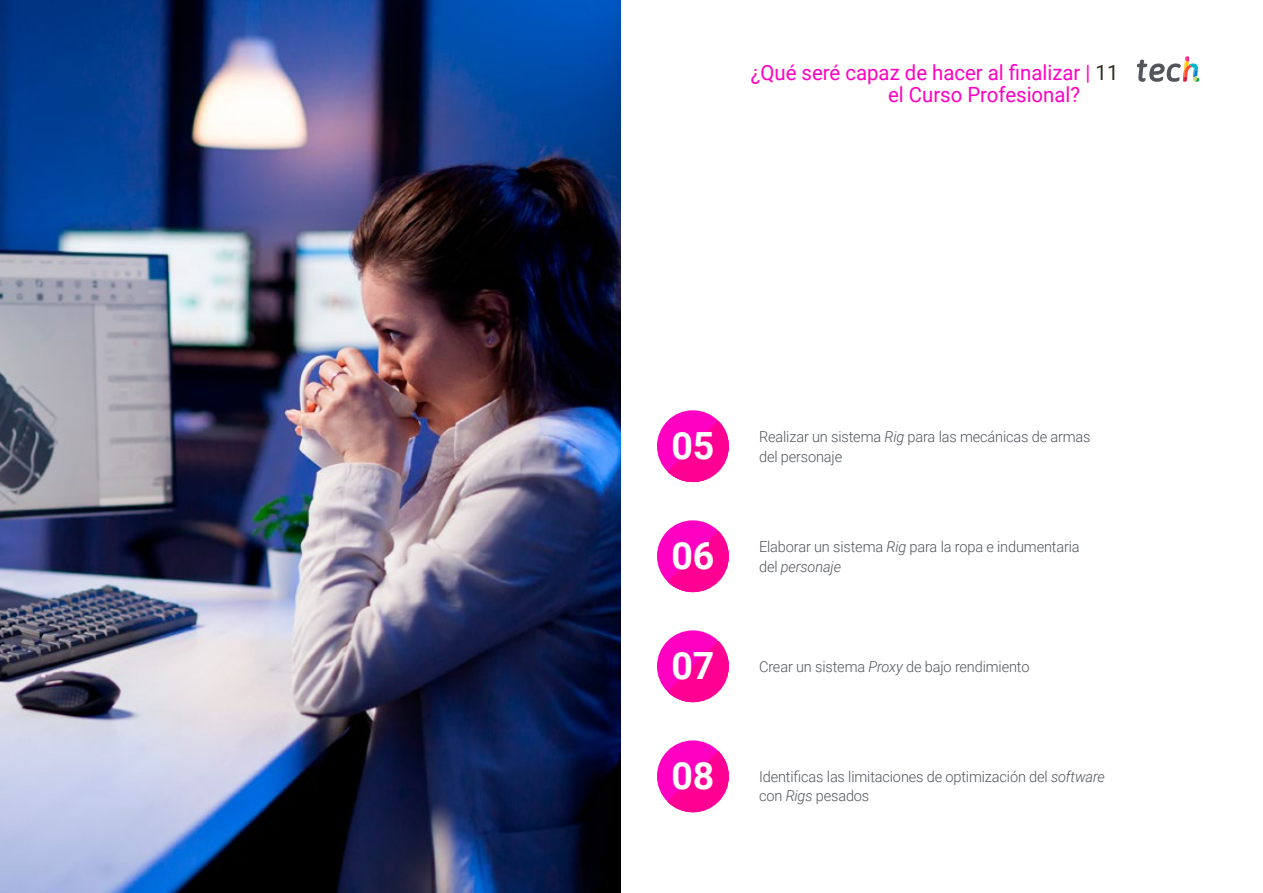
<style>
.page{position:relative;width:1263px;height:893px;background:#fff}
.page>*{position:absolute;margin:0;border:0;box-sizing:border-box;transform-origin:0 0}
.t1{font:700 37.5px "Roboto";color:#fff}
.t2{font:21px/22.5px "Roboto";color:#ff00c2}
.t3{font:300 15px/19.5px "Roboto";letter-spacing:-.01em;color:#52555b}
.s1{color:#312e20}
.s2{font-style:italic}
</style>
<div class="page">
<img style="left:0;top:0;width:621px;height:893px">
<div style="left:657px;top:520px;width:72px;height:72px;background:#ff00c2;border-radius:50%"></div>
<svg style="left:667px;top:531px;width:62px;height:61px"></svg>
<div style="left:657px;top:740px;width:72px;height:72px;background:#ff00c2;border-radius:50%"></div>
<svg style="left:667px;top:751px;width:62px;height:61px"></svg>
<div style="left:657px;top:630px;width:72px;height:72px;background:#ff00c2;border-radius:50%"></div>
<svg style="left:667px;top:641px;width:62px;height:61px"></svg>
<div style="left:657px;top:410px;width:72px;height:72px;background:#ff00c2;border-radius:50%"></div>
<svg style="left:667px;top:421px;width:62px;height:61px"></svg>
<svg style="left:1137px;top:56px;width:62px;height:26px"></svg>
<h2 class="t2" style="left:888px;top:60px;width:232px;text-indent:-137px">¿Qué seré capaz de hacer al finalizar | <span class="s1">11 </span>el Curso Profesional?</h2>
<h1 class="t1" style="left:671px;top:419px;width:45px">05</h1>
<p class="t3" style="left:759px;top:426px;width:333px">Realizar un sistema <span class="s2">Rig</span> para las mecánicas de armas</p>
<p class="t3" style="left:759px;top:446px;width:85px">del personaje</p>
<h1 class="t1" style="left:671px;top:529px;width:45px">06</h1>
<p class="t3" style="left:759px;top:536px;width:322px">Elaborar un sistema <span class="s2">Rig</span> para la ropa e indumentaria del <span class="s2">personaje</span></p>
<h1 class="t1" style="left:671px;top:639px;width:45px">07</h1>
<p class="t3" style="left:759px;top:656px;width:272px">Crear un sistema <span class="s2">Proxy</span> de bajo rendimiento</p>
<h1 class="t1" style="left:671px;top:749px;width:45px">08</h1>
<p class="t3" style="left:759px;top:766px;width:347px">Identificas las limitaciones de optimización del <span class="s2">software </span>con <span class="s2">Rigs</span> pesados</p>
</div>
